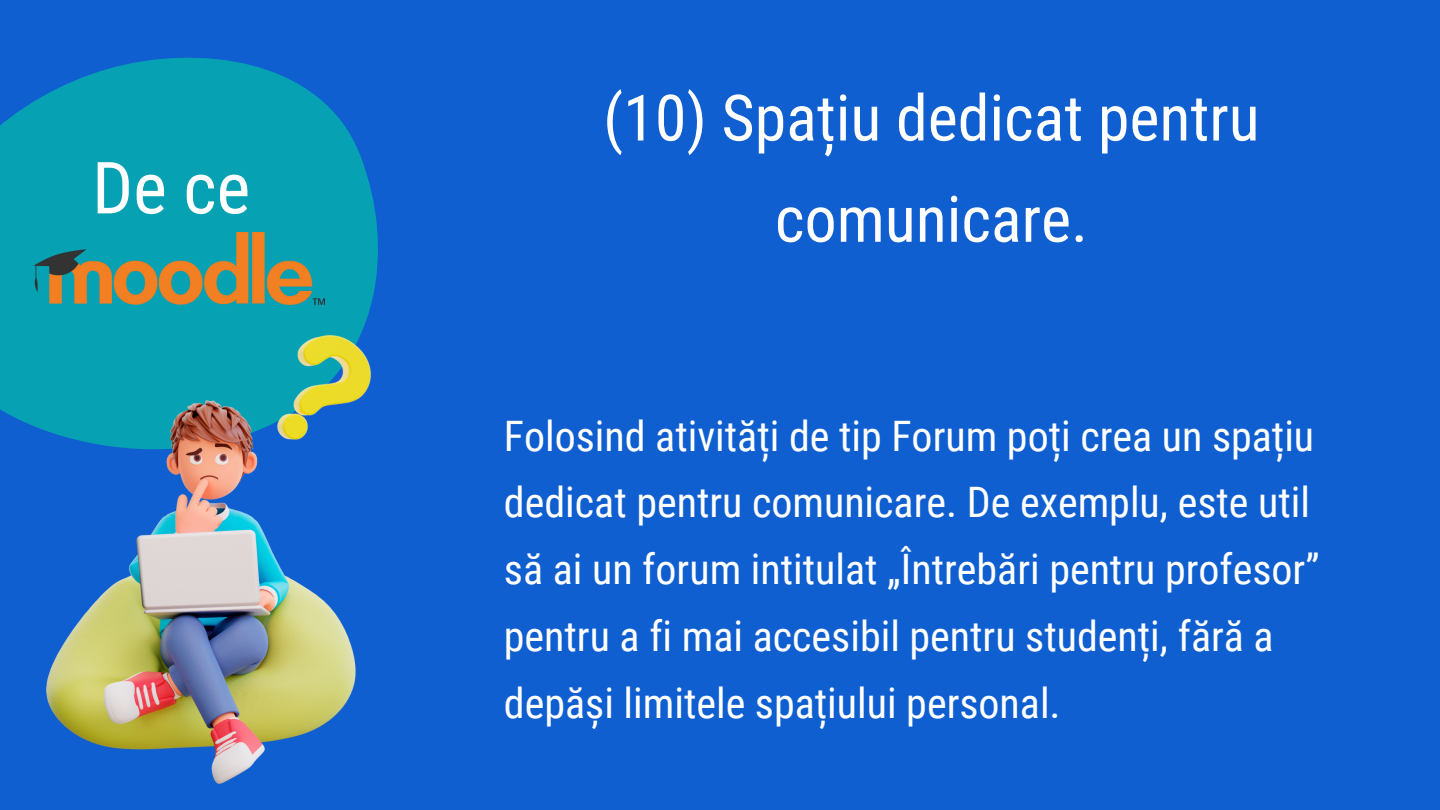
<style>
.page{position:relative;width:1440px;height:810px;background:#0f5fd0}
.page>*{position:absolute;margin:0;border:0;box-sizing:border-box;transform-origin:0 0}
.t1{font:72px "Roboto Condensed";color:#fff}
.t2{font:64px/101.2px "Roboto Condensed";color:#fff;text-align:center}
.t3{font:42px/66.8px "Roboto Condensed";color:#fff}
</style>
<div class="page">
<svg style="left:0;top:57px;width:378px;height:374px;background:#0798b7"></svg>
<img style="left:35px;top:233px;width:289px;height:71px">
<img style="left:47px;top:335px;width:324px;height:448px">
<p class="t1" style="left:92px;top:147px;width:160px">De ce</p>
<p class="t2" style="left:603px;top:68px;width:658px">(10) Spațiu dedicat pentru comunicare.</p>
<p class="t3" style="left:504px;top:403px;width:817px">Folosind ativități de tip Forum poți crea un spațiu dedicat pentru comunicare. De exemplu, este util să ai un forum intitulat „Întrebări pentru profesor” pentru a fi mai accesibil pentru studenți, fără a depăși limitele spațiului personal.</p>
</div>
